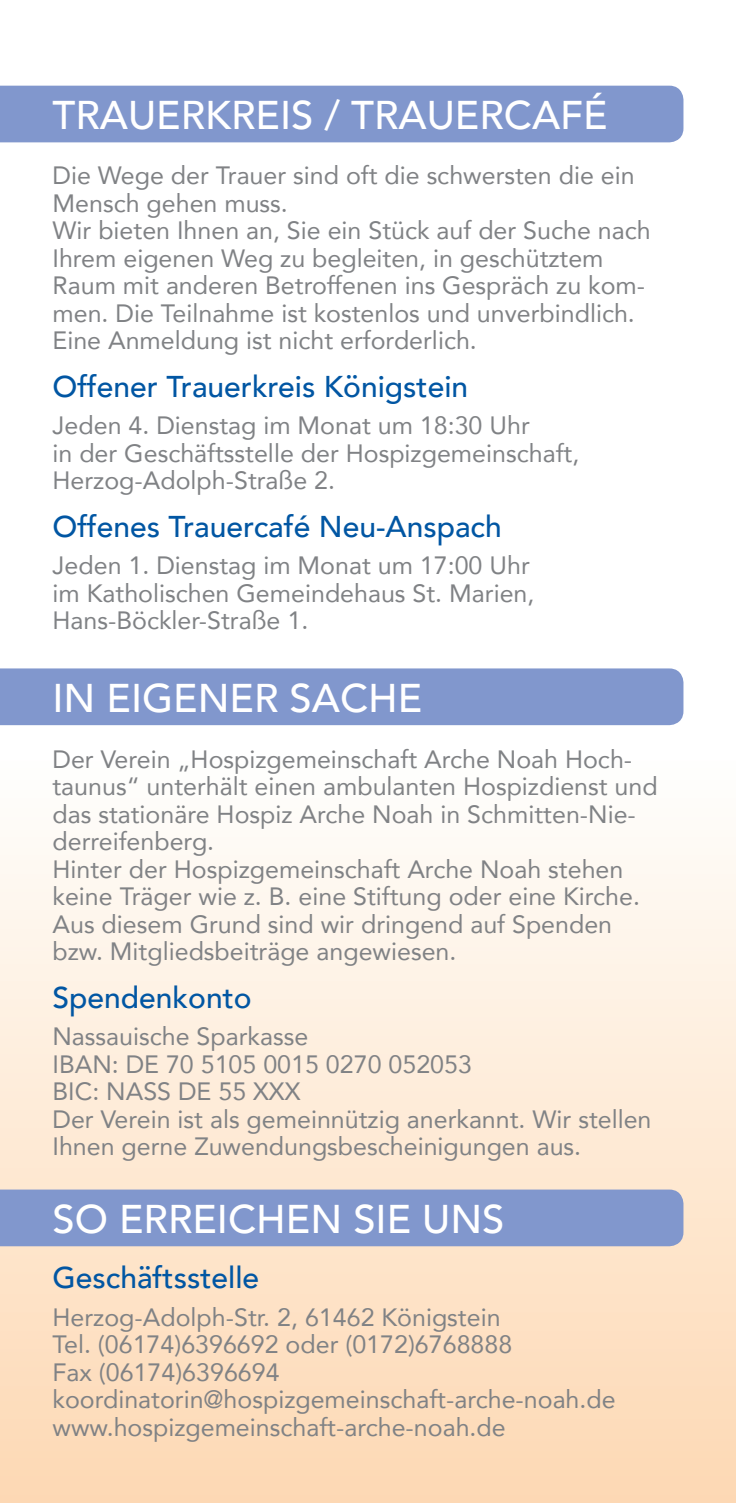
<style>
.page{position:relative;width:736px;height:1503px;background:#fff}
.page>*{position:absolute;margin:0;border:0;box-sizing:border-box;transform-origin:0 0}
.t1{font:500 40px "Avenir";color:#fff}
.t2{font:500 30px "Avenir";color:#0156a3}
.t3{font:25px/27.5px "Avenir";color:#808285}
</style>
<div class="page">
<div style="left:0;top:86px;width:683px;height:56px;background:#8197cd"></div>
<div style="left:0;top:668px;width:683px;height:57px;background:#8197cd"></div>
<div style="left:0;top:1189px;width:683px;height:57px;background:#8197cd"></div>
<h1 class="t1" style="left:52px;top:81px;width:556px">TRAUERKREIS / TRAUERCAFÉ</h1>
<p class="t3" style="left:52px;top:161px;width:600px">Die Wege der Trauer sind oft die schwersten die ein Mensch gehen muss.<br>Wir bieten Ihnen an, Sie ein Stück auf der Suche nach Ihrem eigenen Weg zu begleiten, in geschütztem Raum mit anderen Betroffenen ins Gespräch zu kom&shy;men. Die Teilnahme ist kostenlos und unverbindlich.<br>Eine Anmeldung ist nicht erforderlich.</p>
<p class="t2" style="left:52px;top:360px;width:417px">Offener Trauerkreis Königstein</p>
<p class="t3" style="left:52px;top:411px;width:528px">Jeden 4. Dienstag im Monat um 18:30 Uhr<br>in der Geschäftsstelle der Hospizgemeinschaft,<br>Herzog-Adolph-Straße 2.</p>
<p class="t2" style="left:52px;top:500px;width:451px">Offenes Trauercafé Neu-Anspach</p>
<p class="t3" style="left:52px;top:551px;width:483px">Jeden 1. Dienstag im Monat um 17:00 Uhr im Katholischen Gemeindehaus St. Marien,<br>Hans-Böckler-Straße 1.</p>
<h1 class="t1" style="left:52px;top:664px;width:371px">IN EIGENER SACHE</h1>
<p class="t3" style="left:52px;top:744px;width:606px">Der Verein „Hospizgemeinschaft Arche Noah Hoch&shy;taunus“ unterhält einen ambulanten Hospizdienst und das stationäre Hospiz Arche Noah in Schmitten-Nie&shy;derreifenberg.<br>Hinter der Hospizgemeinschaft Arche Noah stehen keine Träger wie z. B. eine Stiftung oder eine Kirche.<br>Aus diesem Grund sind wir dringend auf Spenden bzw. Mitgliedsbeiträge angewiesen.</p>
<p class="t2" style="left:52px;top:971px;width:201px">Spendenkonto</p>
<p class="t3" style="left:52px;top:1022px;width:600px">Nassauische Sparkasse<br>IBAN: DE 70 5105 0015 0270 052053<br>BIC: NASS DE 55 XXX<br>Der Verein ist als gemeinnützig anerkannt. Wir stellen Ihnen gerne Zuwendungsbescheinigungen aus.</p>
<h1 class="t1" style="left:52px;top:1184px;width:453px">SO ERREICHEN SIE UNS</h1>
<p class="t2" style="left:52px;top:1251px;width:208px">Geschäftsstelle</p>
<p class="t3" style="left:52px;top:1302px;width:564px">Herzog-Adolph-Str. 2, 61462 Königstein<br>Tel. (06174)6396692 oder (0172)6768888<br>Fax (06174)6396694 koordinatorin@hospizgemeinschaft-arche-noah.de www.hospizgemeinschaft-arche-noah.de</p>
</div>
